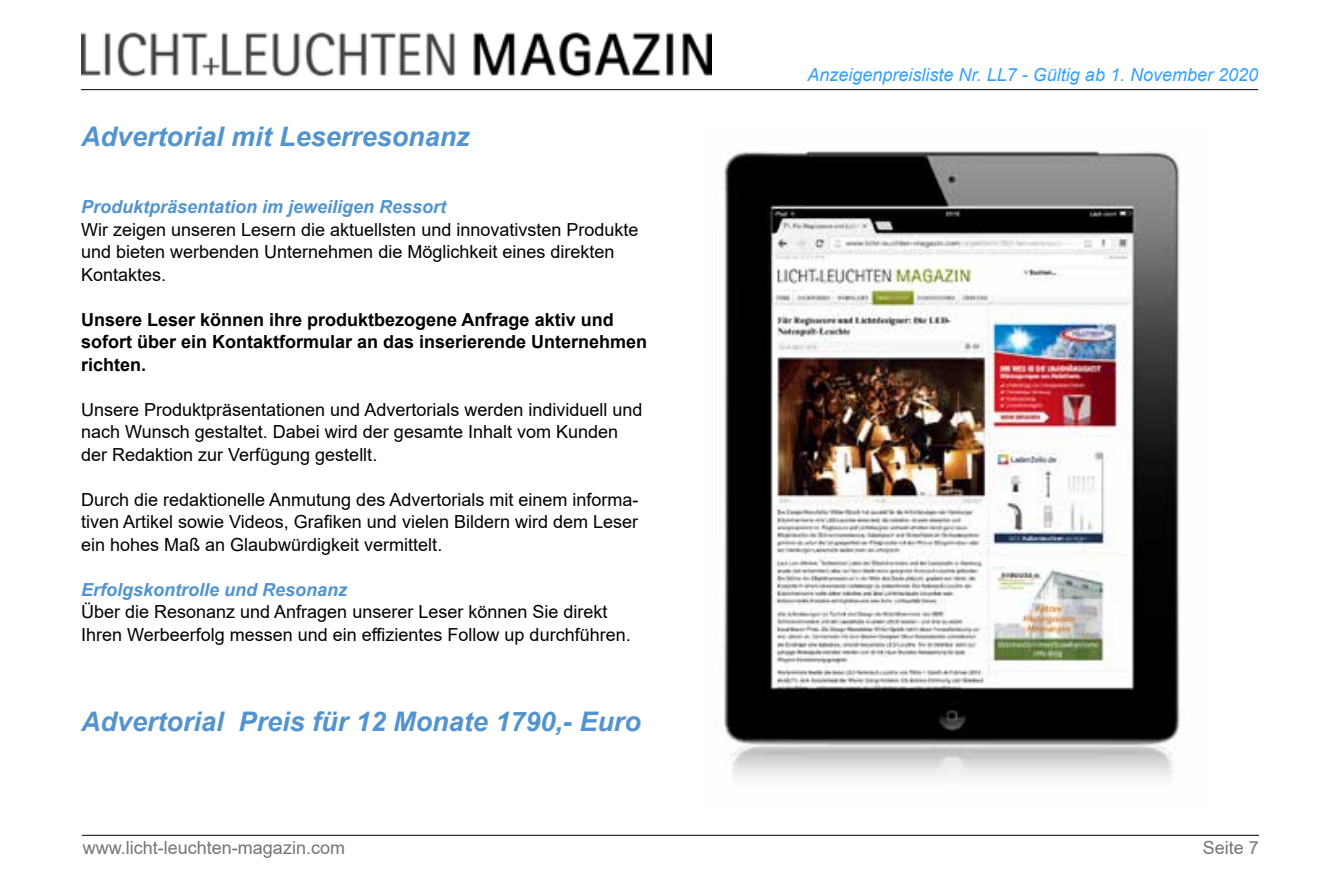
<style>
.page{position:relative;width:1340px;height:893px;background:#fff}
.page>*{position:absolute;margin:0;border:0;box-sizing:border-box;transform-origin:0 0}
.t1{font:italic 700 27px "Arial";color:#5294cf}
.t2{font:18px/22.5px "Arial";color:#000}
.t3{font:700 18px/22.5px "Arial";color:#000}
.t4{font:italic 700 18px "Arial";color:#5294cf}
.t5{font:italic 18px "Arial";color:#34a0ff}
.t6{font:18px "Arial";color:#737579}
</style>
<div class="page">
<img style="left:81px;top:32px;width:630px;height:45px">
<hr style="left:81px;top:89px;width:1177px;height:1px;background:#000">
<hr style="left:82px;top:835px;width:1176px;height:1px;background:#000">
<img style="left:715px;top:151px;width:465px;height:628px">
<h1 class="t1" style="left:81px;top:118px;width:390px">Advertorial mit Leserresonanz</h1>
<p class="t4" style="left:81px;top:195px;width:367px">Produktpräsentation im jeweiligen Ressort</p>
<p class="t2" style="left:81px;top:218px;width:559px">Wir zeigen unseren Lesern die aktuellsten und innovativsten Produkte und bieten werbenden Unternehmen die Möglichkeit eines direkten<br>Kontaktes.</p>
<p class="t3" style="left:81px;top:309px;width:567px">Unsere Leser können ihre produktbezogene Anfrage aktiv und sofort über ein Kontaktformular an das inserierende Unternehmen richten.</p>
<p class="t2" style="left:81px;top:398px;width:563px">Unsere Produktpräsentationen und Advertorials werden individuell und nach Wunsch gestaltet. Dabei wird der gesamte Inhalt vom Kunden der Redaktion zur Verfügung gestellt.</p>
<p class="t2" style="left:81px;top:488px;width:559px;text-align:justify">Durch die redaktionelle Anmutung des Advertorials mit einem informa&shy;tiven Artikel sowie Videos, Grafiken und vielen Bildern wird dem Leser ein hohes Maß an Glaubwürdigkeit vermittelt.</p>
<p class="t4" style="left:81px;top:578px;width:268px">Erfolgskontrolle und Resonanz</p>
<p class="t2" style="left:81px;top:601px;width:551px">Über die Resonanz und Anfragen unserer Leser können Sie direkt<br>Ihren Werbeerfolg messen und ein effizientes Follow up durchführen.</p>
<h1 class="t1" style="left:81px;top:703px;width:561px">Advertorial Preis für 12 Monate 1790,- Euro</h1>
<p class="t5" style="left:807px;top:63px;width:452px">Anzeigenpreisliste Nr. LL7 - Gültig ab 1. November 2020</p>
<p class="t6" style="left:83px;top:835px;width:264px">www.licht-leuchten-magazin.com</p>
<p class="t6" style="left:1202px;top:835px;width:58px">Seite 7</p>
</div>
